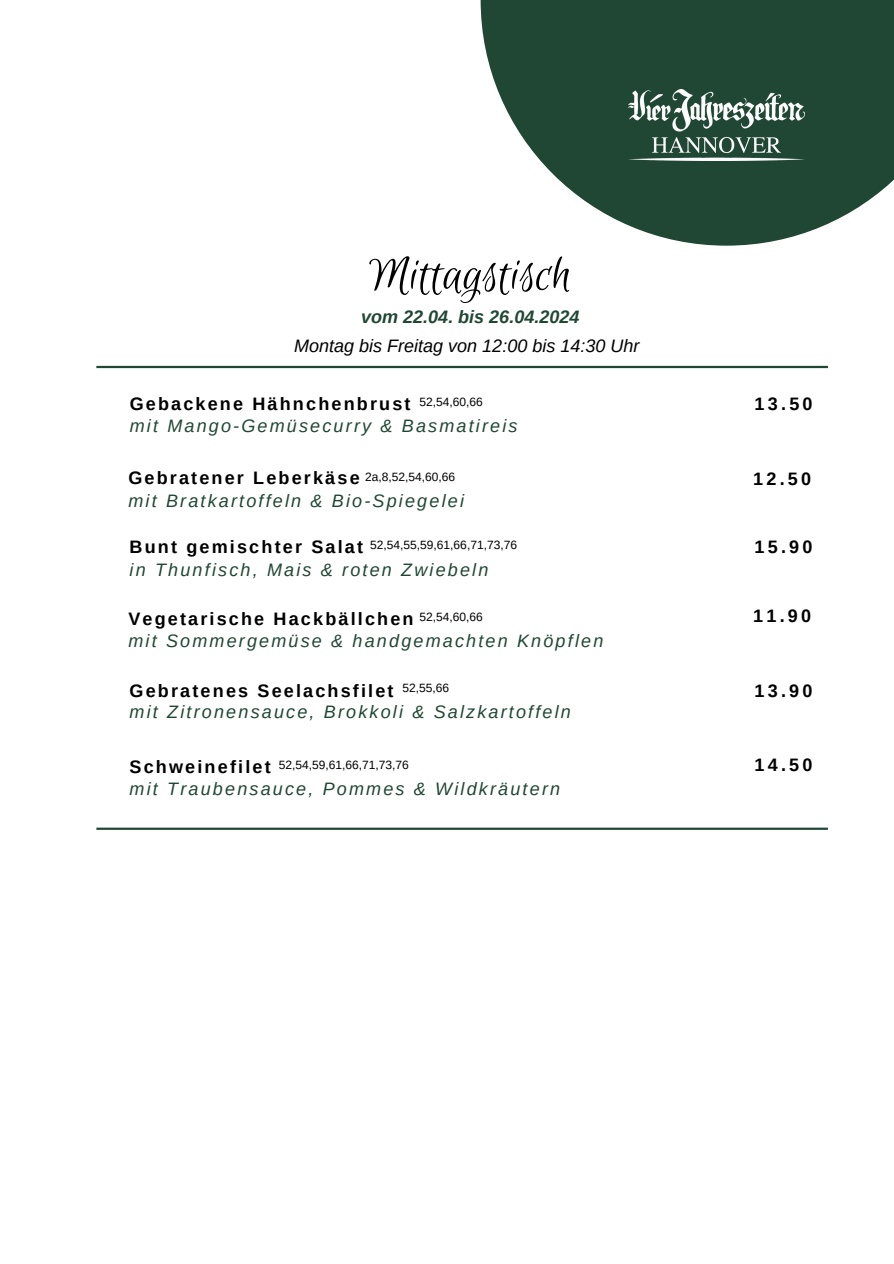
<style>
.page{position:relative;width:894px;height:1264px;background:#fff}
.page>*{position:absolute;margin:0;border:0;box-sizing:border-box;transform-origin:0 0}
.t1{font:52.5px "Euphoria Script";color:#000}
.t2{font:italic 18px/22.5px "Arimo";letter-spacing:.12em;color:#204734}
.t3{font:italic 18px "Arimo";color:#000}
.t4{font:700 18px "Arimo";letter-spacing:.18em;color:#000}
.t5{font:italic 700 18px "Arimo";color:#204734}
.t6{font:12px "Arimo";color:#000}
.s1{font-weight:700;font-style:normal;color:#000}
</style>
<div class="page">
<hr style="left:96px;top:366px;width:731px;height:2px;background:#204734">
<svg style="left:480px;top:0;width:413px;height:246px;fill:#204734"></svg>
<img style="left:628px;top:89px;width:176px;height:71px">
<hr style="left:96px;top:827px;width:731px;height:2px;background:#204734">
<h1 class="t1" style="left:369px;top:246px;width:204px">Mittagstisch</h1>
<h3 class="t3" style="left:294px;top:335px;width:346px">Montag bis Freitag von 12:00 bis 14:30 Uhr</h3>
<h2 class="t5" style="left:361px;top:306px;width:219px">vom 22.04. bis 26.04.2024</h2>
<p class="t2" style="left:130px;top:392px;width:389px"><span class="s1">Gebackene Hähnchenbrust<br></span>mit Mango-Gemüsecurry &amp; Basmatireis</p>
<h4 class="t6" style="left:419px;top:395px;width:65px">52,54,60,66</h4>
<h2 class="t4" style="left:754px;top:393px;width:60px">13.50</h2>
<p class="t2" style="left:128px;top:466px;width:337px"><span class="s1">Gebratener Leberkäse<br></span>mit Bratkartoffeln &amp; Bio-Spiegelei</p>
<h4 class="t6" style="left:365px;top:469px;width:92px">2a,8,52,54,60,66</h4>
<h2 class="t4" style="left:753px;top:468px;width:60px">12.50</h2>
<p class="t2" style="left:130px;top:535px;width:360px"><span class="s1">Bunt gemischter Salat<br></span>in Thunfisch, Mais &amp; roten Zwiebeln</p>
<h4 class="t6" style="left:370px;top:538px;width:148px">52,54,55,59,61,66,71,73,76</h4>
<h2 class="t4" style="left:754px;top:537px;width:60px">15.90</h2>
<p class="t6" style="left:419px;top:609px;width:65px">52,54,60,66</p>
<h4 class="t4" style="left:753px;top:606px;width:60px">11.90</h4>
<h2 class="t2" style="left:128px;top:607px;width:476px"><span class="s1">Vegetarische Hackbällchen<br></span>mit Sommergemüse &amp; handgemachten Knöpflen</h2>
<h4 class="t6" style="left:402px;top:681px;width:48px">52,55,66</h4>
<h4 class="t2" style="left:130px;top:680px;width:443px;line-height:21.3px"><span class="s1">Gebratenes Seelachsfilet<br></span>mit Zitronensauce, Brokkoli &amp; Salzkartoffeln</h4>
<p class="t4" style="left:754px;top:680px;width:60px">13.90</p>
<h4 class="t6" style="left:279px;top:758px;width:132px">52,54,59,61,66,71,73,76</h4>
<h2 class="t4" style="left:754px;top:754px;width:60px">14.50</h2>
<p class="t2" style="left:130px;top:755px;width:432px"><span class="s1">Schweinefilet<br></span>mit Traubensauce, Pommes &amp; Wildkräutern</p>
</div>
